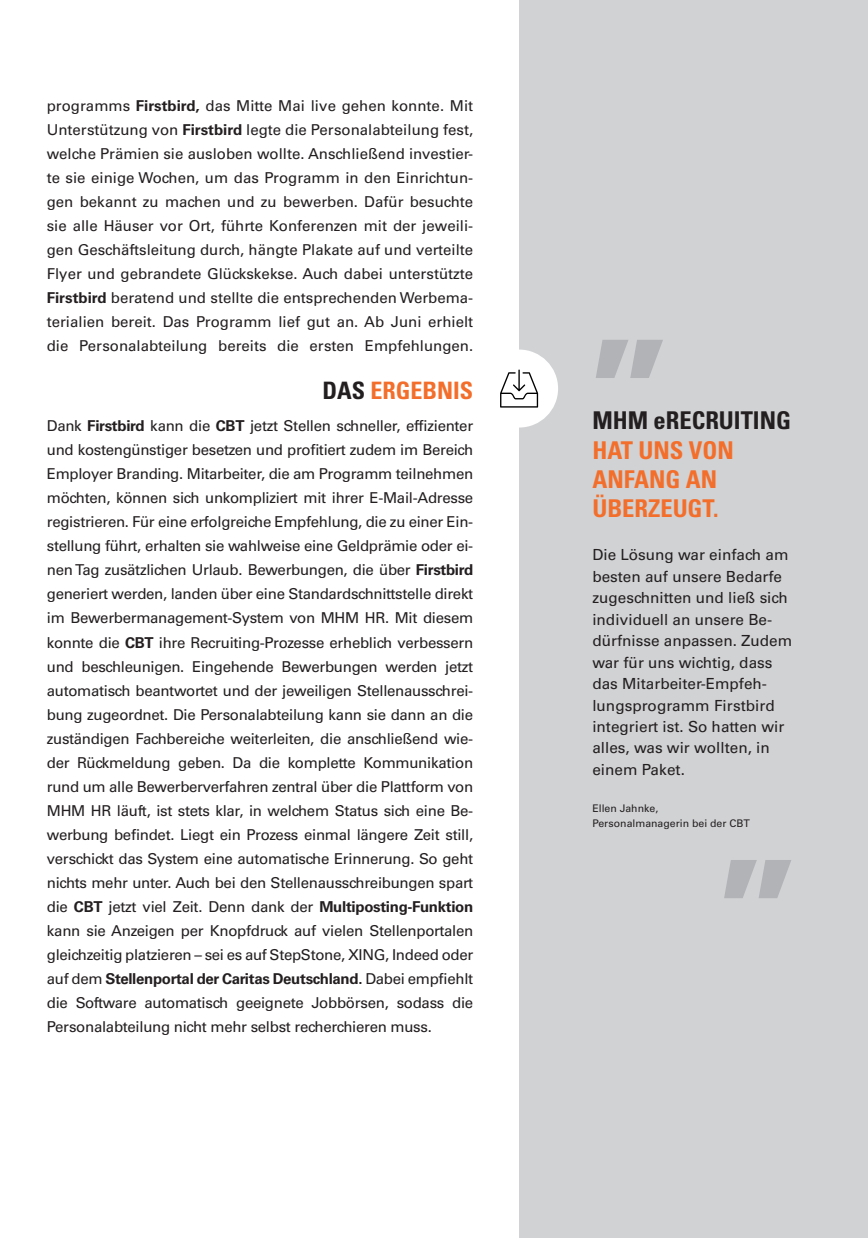
<style>
.page{position:relative;width:868px;height:1238px;background:#fff}
.page>*{position:absolute;margin:0;border:0;box-sizing:border-box;transform-origin:0 0}
.t1{font:700 condensed 24.45px/29.4px "Univers LT Std";color:#f36e2a}
.t2{font:700 condensed 24.45px "Univers LT Std";color:#231f20}
.t3{font:700 condensed 24px "Univers LT Std";color:#f36e2a}
.t4{font:15.3px/21.5px "Univers LT Std";color:#231f20}
.t5{font:15px/24px "Univers LT Std";letter-spacing:-.02em;color:#231f20;text-align:justify}
.t6{font:10.5px/15px "Univers LT Std";color:#231f20}
.s1{font-weight:700}
.s2{color:#231f20}
</style>
<div class="page">
<div style="left:519px;top:0;width:348px;height:1237px;background:#d1d2d4"></div>
<svg style="left:596px;top:340px;width:67px;height:38px"></svg>
<svg style="left:724px;top:860px;width:67px;height:38px"></svg>
<div style="left:480px;top:349px;width:78px;height:78px;background:#fff;border-radius:50%"></div>
<svg style="left:500px;top:369px;width:38px;height:38px"></svg>
<p class="t5" style="left:47px;top:93px;width:428px">programms <span class="s1">Firstbird,</span> das Mitte Mai live gehen konnte. Mit Unterstützung von <span class="s1">Firstbird</span> legte die Personalabteilung fest, welche Prämien sie ausloben wollte. Anschließend investier&shy;te sie einige Wochen, um das Programm in den Einrichtun&shy;gen bekannt zu machen und zu bewerben. Dafür besuchte sie alle Häuser vor Ort, führte Konferenzen mit der jeweili&shy;gen Geschäftsleitung durch, hängte Plakate auf und verteilte Flyer und gebrandete Glückskekse. Auch dabei unterstützte <span class="s1">Firstbird</span> beratend und stellte die entsprechenden Werbema&shy;terialien bereit. Das Programm lief gut an. Ab Juni erhielt die Personalabteilung bereits die ersten Empfehlungen.</p>
<h2 class="t3" style="left:322px;top:375px;width:152px"><span class="s2">DAS</span> ERGEBNIS</h2>
<p class="t5" style="left:47px;top:414px;width:428px">Dank <span class="s1">Firstbird</span> kann die <span class="s1">CBT</span> jetzt Stellen schneller, effizienter und kostengünstiger besetzen und profitiert zudem im Bereich Employer Branding. Mitarbeiter, die am Programm teilnehmen möchten, können sich unkompliziert mit ihrer E-Mail-Adresse registrieren. Für eine erfolgreiche Empfehlung, die zu einer Ein&shy;stellung führt, erhalten sie wahlweise eine Geldprämie oder ei&shy;nen Tag zusätzlichen Urlaub. Bewerbungen, die über <span class="s1">Firstbird </span>generiert werden, landen über eine Standardschnittstelle direkt im Bewerbermanagement-System von MHM HR. Mit diesem konnte die <span class="s1">CBT</span> ihre Recruiting-Prozesse erheblich verbessern und beschleunigen. Eingehende Bewerbungen werden jetzt automatisch beantwortet und der jeweiligen Stellenausschrei&shy;bung zugeordnet. Die Personalabteilung kann sie dann an die zuständigen Fachbereiche weiterleiten, die anschließend wie&shy;der Rückmeldung geben. Da die komplette Kommunikation rund um alle Bewerberverfahren zentral über die Plattform von MHM HR läuft, ist stets klar, in welchem Status sich eine Be&shy;werbung befindet. Liegt ein Prozess einmal längere Zeit still, verschickt das System eine automatische Erinnerung. So geht nichts mehr unter. Auch bei den Stellenausschreibungen spart die <span class="s1">CBT</span> jetzt viel Zeit. Denn dank der <span class="s1">Multiposting-Funktion </span>kann sie Anzeigen per Knopfdruck auf vielen Stellenportalen gleichzeitig platzieren – sei es auf StepStone, XING, Indeed oder auf dem <span class="s1">Stellenportal der Caritas Deutschland.</span> Dabei empfiehlt die Software automatisch geeignete Jobbörsen, sodass die Personalabteilung nicht mehr selbst recherchieren muss.</p>
<h1 class="t2" style="left:592px;top:405px;width:200px">MHM eRECRUITING</h1>
<h1 class="t1" style="left:592px;top:435px;width:143px">HAT UNS VON<br>ANFANG AN<br>ÜBERZEUGT.</h1>
<p class="t4" style="left:592px;top:544px;width:201px">Die Lösung war einfach am besten auf unsere Bedarfe zugeschnitten und ließ sich individuell an unsere Be&shy;dürfnisse anpassen. Zudem war für uns wichtig, dass das Mitarbeiter-Empfeh&shy;lungsprogramm Firstbird integriert ist. So hatten wir alles, was wir wollten, in einem Paket.</p>
<p class="t6" style="left:592px;top:800px;width:159px">Ellen Jahnke,<br>Personalmanagerin bei der CBT</p>
</div>
